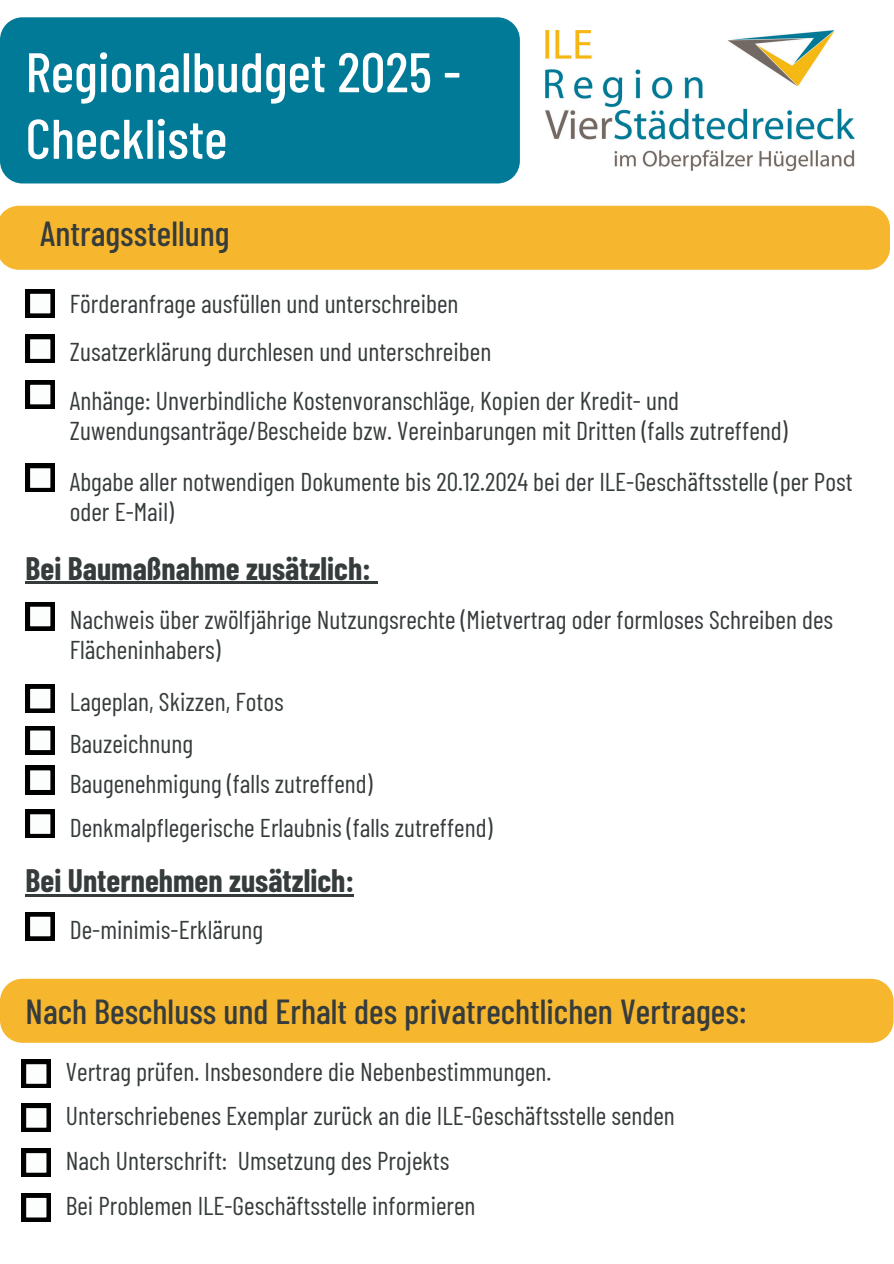
<style>
.page{position:relative;width:894px;height:1264px;background:#fff}
.page>*{position:absolute;margin:0;border:0;box-sizing:border-box;transform-origin:0 0}
.t1{font:500 55.65px/66.4px "Barlow Condensed";color:#fff}
.t2{font:500 34.8px "Barlow Condensed";color:#363b3c}
.t3{font:700 31.8px "Barlow Condensed";color:#363b3c}
.t4{font:25.8px/30.3px "Barlow Condensed";color:#363b3c}
</style>
<div class="page">
<div style="left:0;top:17px;width:519px;height:166px;background:#017a97"></div>
<img style="left:545px;top:30px;width:309px;height:141px">
<div style="left:26px;top:289px;width:29px;height:29px;background:#000"></div>
<svg style="left:30px;top:293px;width:21px;height:21px"></svg>
<div style="left:0;top:206px;width:889px;height:64px;background:#f6b72f"></div>
<svg style="left:26px;top:335px;width:29px;height:28px"></svg>
<div style="left:26px;top:380px;width:29px;height:29px;background:#000"></div>
<svg style="left:30px;top:384px;width:21px;height:21px"></svg>
<hr style="left:26px;top:582px;width:345px;height:2px;background:#363b3c">
<svg style="left:371px;top:582px;width:6px;height:2px"></svg>
<div style="left:26px;top:602px;width:29px;height:29px;background:#000"></div>
<svg style="left:30px;top:606px;width:21px;height:21px"></svg>
<div style="left:26px;top:684px;width:29px;height:29px;background:#000"></div>
<svg style="left:30px;top:688px;width:21px;height:21px"></svg>
<svg style="left:26px;top:726px;width:29px;height:28px"></svg>
<svg style="left:26px;top:766px;width:29px;height:28px"></svg>
<svg style="left:26px;top:809px;width:29px;height:29px"></svg>
<svg style="left:26px;top:912px;width:29px;height:28px"></svg>
<hr style="left:26px;top:894px;width:328px;height:2px;background:#363b3c">
<div style="left:0;top:978px;width:893px;height:64px;background:#f6b72f"></div>
<div style="left:22px;top:1059px;width:29px;height:29px;background:#000"></div>
<svg style="left:26px;top:1064px;width:21px;height:20px"></svg>
<div style="left:22px;top:1103px;width:29px;height:29px;background:#000"></div>
<svg style="left:26px;top:1108px;width:21px;height:20px"></svg>
<div style="left:22px;top:1148px;width:29px;height:29px;background:#000"></div>
<svg style="left:26px;top:1153px;width:21px;height:20px"></svg>
<svg style="left:22px;top:1193px;width:29px;height:28px"></svg>
<svg style="left:26px;top:464px;width:29px;height:28px"></svg>
<p class="t1" style="left:26px;top:37px;width:437px">Regionalbudget 2025 -<br>Checkliste</p>
<h2 class="t2" style="left:40px;top:211px;width:191px">Antragsstellung</h2>
<p class="t4" style="left:70px;top:287px;width:390px">Förderanfrage ausfüllen und unterschreiben</p>
<p class="t4" style="left:70px;top:336px;width:423px">Zusatzerklärung durchlesen und unterschreiben</p>
<p class="t4" style="left:70px;top:384px;width:719px">Anhänge: Unverbindliche Kostenvoranschläge, Kopien der Kredit- und<br>Zuwendungsanträge/Bescheide bzw. Vereinbarungen mit Dritten (falls zutreffend)</p>
<p class="t4" style="left:70px;top:465px;width:784px">Abgabe aller notwendigen Dokumente bis 20.12.2024 bei der ILE-Geschäftsstelle (per Post oder E-Mail)</p>
<p class="t3" style="left:26px;top:547px;width:347px">Bei Baumaßnahme zusätzlich:</p>
<h2 class="t4" style="left:70px;top:603px;width:764px">Nachweis über zwölfjährige Nutzungsrechte (Mietvertrag oder formloses Schreiben des<br>Flächeninhabers)</h2>
<p class="t4" style="left:70px;top:685px;width:215px">Lageplan, Skizzen, Fotos</p>
<p class="t4" style="left:70px;top:727px;width:125px">Bauzeichnung</p>
<p class="t4" style="left:70px;top:767px;width:304px">Baugenehmigung (falls zutreffend)</p>
<p class="t4" style="left:70px;top:811px;width:424px">Denkmalpflegerische Erlaubnis (falls zutreffend)</p>
<h2 class="t3" style="left:26px;top:860px;width:330px">Bei Unternehmen zusätzlich:</h2>
<p class="t4" style="left:70px;top:913px;width:195px">De-minimis-Erklärung</p>
<p class="t2" style="left:26px;top:988px;width:722px">Nach Beschluss und Erhalt des privatrechtlichen Vertrages:</p>
<h2 class="t4" style="left:66px;top:1055px;width:487px">Vertrag prüfen. Insbesondere die Nebenbestimmungen.</h2>
<p class="t4" style="left:66px;top:1099px;width:610px">Unterschriebenes Exemplar zurück an die ILE-Geschäftsstelle senden</p>
<p class="t4" style="left:66px;top:1144px;width:385px">Nach Unterschrift: Umsetzung des Projekts</p>
<p class="t4" style="left:66px;top:1189px;width:411px">Bei Problemen ILE-Geschäftsstelle informieren</p>
</div>
